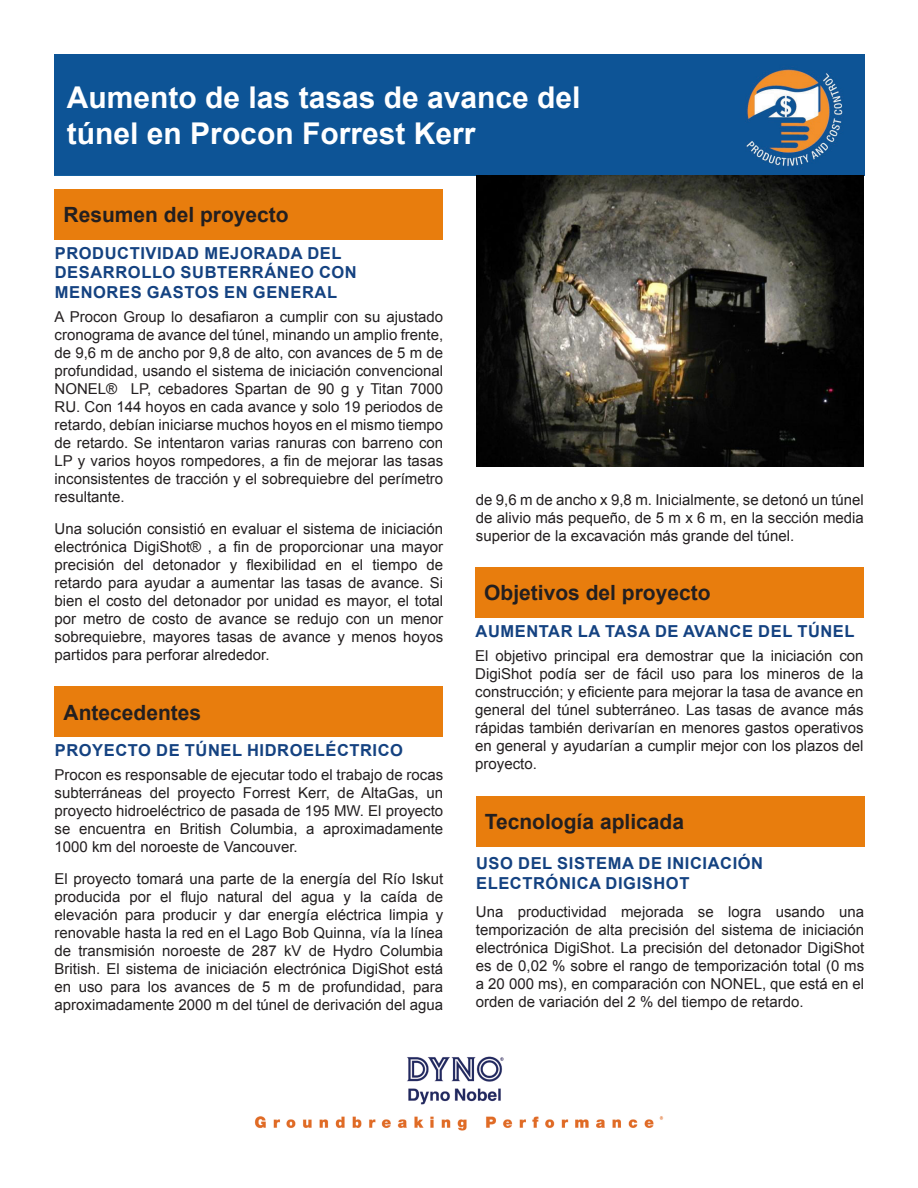
<style>
.page{position:relative;width:918px;height:1188px;background:#fff}
.page>*{position:absolute;margin:0;border:0;box-sizing:border-box;transform-origin:0 0}
.t1{font:700 30px/36px "Arial";color:#fff}
.t2{font:700 21px "Arial";color:#231f20}
.blue_heading{font:700 16.5px/19.5px "Arial";letter-spacing:.035em;color:#144281}
.t3{font:15px/18px "Arial";color:#231f20;text-align:justify}
</style>
<div class="page">
<div style="left:54px;top:54px;width:809px;height:121px;background:#0d5496"></div>
<img style="left:254px;top:1056px;width:410px;height:75px">
<div style="left:55px;top:190px;width:388px;height:50px;background:#e87d0d"></div>
<img style="left:477px;top:175px;width:387px;height:292px">
<div style="left:55px;top:687px;width:388px;height:50px;background:#e87d0d"></div>
<div style="left:475px;top:568px;width:389px;height:50px;background:#e87d0d"></div>
<div style="left:476px;top:796px;width:389px;height:51px;background:#e87d0d"></div>
<p class="t1" style="left:67px;top:79px;width:515px">Aumento de las tasas de avance del túnel en Procon Forrest Kerr</p>
<p class="t2" style="left:64px;top:200px;width:227px">Resumen del proyecto</p>
<p class="blue_heading" style="left:55px;top:243px;width:304px">PRODUCTIVIDAD MEJORADA DEL<br>DESARROLLO SUBTERRÁNEO CON<br>MENORES GASTOS EN GENERAL</p>
<p class="t3" style="left:55px;top:308px;width:390px">A Procon Group lo desafiaron a cumplir con su ajustado cronograma de avance del túnel, minando un amplio frente, de 9,6 m de ancho por 9,8 de alto, con avances de 5 m de profundidad, usando el sistema de iniciación convencional NONEL® LP, cebadores Spartan de 90 g y Titan 7000<br>RU. Con 144 hoyos en cada avance y solo 19 periodos de retardo, debían iniciarse muchos hoyos en el mismo tiempo de retardo. Se intentaron varias ranuras con barreno con LP y varios hoyos rompedores, a fin de mejorar las tasas inconsistentes de tracción y el sobrequiebre del perímetro resultante.</p>
<p class="t3" style="left:55px;top:519px;width:390px">Una solución consistió en evaluar el sistema de iniciación electrónica DigiShot® , a fin de proporcionar una mayor precisión del detonador y flexibilidad en el tiempo de retardo para ayudar a aumentar las tasas de avance. Si bien el costo del detonador por unidad es mayor, el total por metro de costo de avance se redujo con un menor sobrequiebre, mayores tasas de avance y menos hoyos partidos para perforar alrededor.</p>
<p class="t2" style="left:64px;top:697px;width:139px">Antecedentes</p>
<p class="blue_heading" style="left:55px;top:741px;width:350px">PROYECTO DE TÚNEL HIDROELÉCTRICO</p>
<p class="t3" style="left:55px;top:766px;width:390px">Procon es responsable de ejecutar todo el trabajo de rocas subterráneas del proyecto Forrest Kerr, de AltaGas, un proyecto hidroeléctrico de pasada de 195 MW. El proyecto se encuentra en British Columbia, a aproximadamente 1000 km del noroeste de Vancouver.</p>
<p class="t3" style="left:55px;top:869px;width:390px">El proyecto tomará una parte de la energía del Río Iskut producida por el flujo natural del agua y la caída de elevación para producir y dar energía eléctrica limpia y renovable hasta la red en el Lago Bob Quinna, vía la línea de transmisión noroeste de 287 kV de Hydro Columbia British. El sistema de iniciación electrónica DigiShot está en uso para los avances de 5 m de profundidad, para aproximadamente 2000 m del túnel de derivación del agua</p>
<p class="t3" style="left:476px;top:490px;width:390px">de 9,6 m de ancho x 9,8 m. Inicialmente, se detonó un túnel de alivio más pequeño, de 5 m x 6 m, en la sección media superior de la excavación más grande del túnel.</p>
<p class="t2" style="left:484px;top:578px;width:228px">Objetivos del proyecto</p>
<p class="blue_heading" style="left:476px;top:621px;width:381px">AUMENTAR LA TASA DE AVANCE DEL TÚNEL</p>
<p class="t3" style="left:475px;top:647px;width:390px">El objetivo principal era demostrar que la iniciación con DigiShot podía ser de fácil uso para los mineros de la construcción; y eficiente para mejorar la tasa de avance en general del túnel subterráneo. Las tasas de avance más rápidas también derivarían en menores gastos operativos en general y ayudarían a cumplir mejor con los plazos del proyecto.</p>
<p class="t2" style="left:485px;top:807px;width:201px">Tecnología aplicada</p>
<p class="blue_heading" style="left:476px;top:854px;width:289px">USO DEL SISTEMA DE INICIACIÓN<br>ELECTRÓNICA DIGISHOT</p>
<p class="t3" style="left:476px;top:903px;width:390px">Una productividad mejorada se logra usando una temporización de alta precisión del sistema de iniciación electrónica DigiShot. La precisión del detonador DigiShot es de 0,02 % sobre el rango de temporización total (0 ms a 20 000 ms), en comparación con NONEL, que está en el orden de variación del 2 % del tiempo de retardo.</p>
</div>
